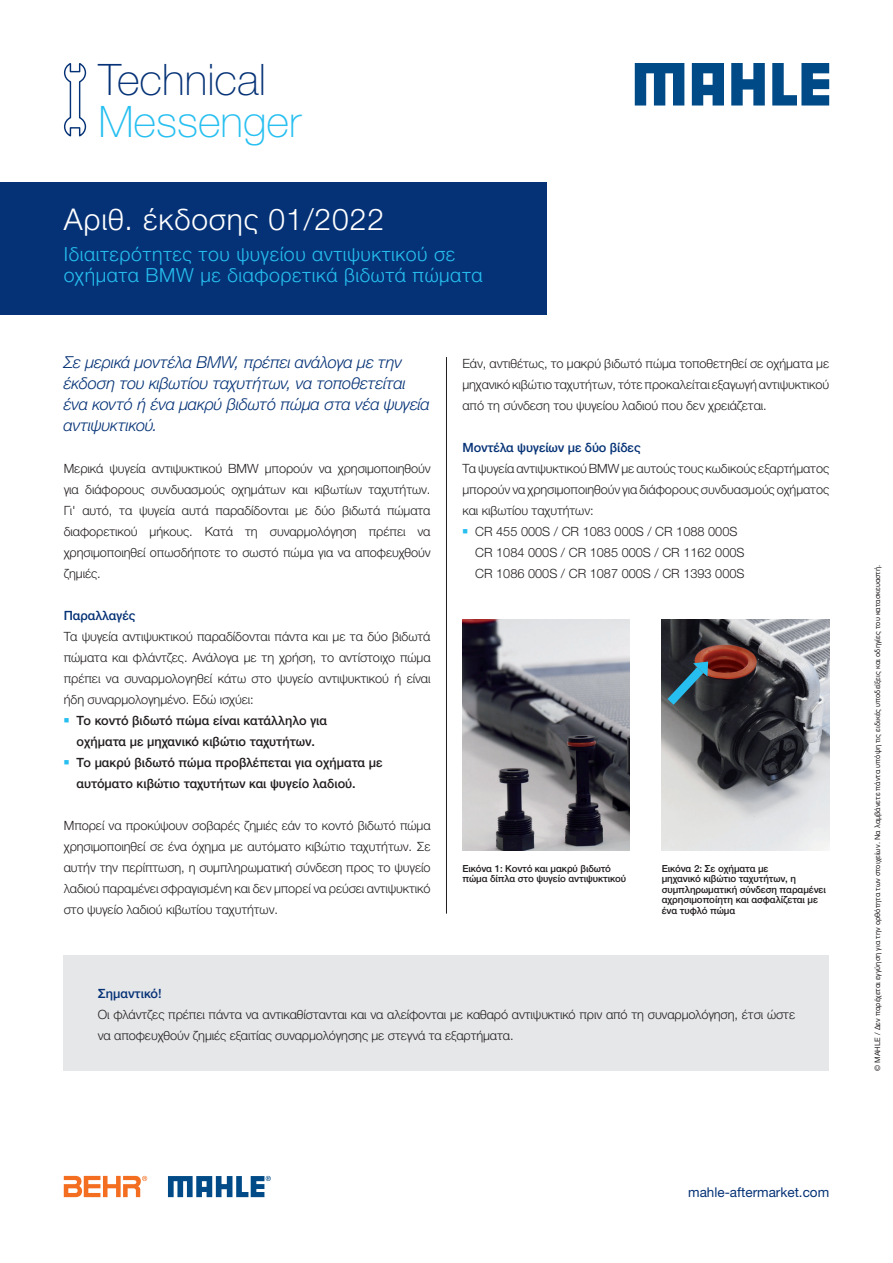
<style>
.page{position:relative;width:893px;height:1263px;background:#fff}
.page>*{position:absolute;margin:0;border:0;box-sizing:border-box;transform-origin:0 0}
.t1{font:100 43.5px "Helvetica Neue LT Pro";color:#053276}
.t2{font:100 43.5px "Helvetica Neue LT Pro";color:#26bff0}
.t3{font:300 30px "Helvetica Neue LTW1 G";letter-spacing:.03em;color:#fff}
.t4{font:300 19.5px/21px "Helvetica Neue LTW1 G";letter-spacing:.03em;color:#26bff0}
.t5{font:italic 300 16.5px/21px "Helvetica Neue LTW1 G";letter-spacing:-.01em;color:#053276}
.t6{font:13.5px "Helvetica Neue LT Pro";color:#053276}
.t7{font:300 12.75px/21px "Helvetica Neue LTW1 G";letter-spacing:-.005em;color:#231f20;text-align:justify}
.t8{font:500 12.75px/21px "Helvetica Neue LTW1 G";color:#231f20;text-align:center}
.t9{font:300 12.75px/21px "Helvetica Neue LT Pro";color:#231f20}
.t10{font:500 12.75px "Helvetica Neue LTW1 G";letter-spacing:-.005em;color:#053276}
.t11{font:500 9.75px/10.5px "Helvetica Neue LTW1 G";letter-spacing:-.01em;color:#231f20}
.t12{font:7.5px "Helvetica Neue LTW1 G";letter-spacing:.005em;color:#231f20}
.s1{font-family:"Helvetica Neue LT Pro"}
.s2{color:#26bff0}
</style>
<div class="page">
<svg style="left:64px;top:63px;width:23px;height:74px"></svg>
<div style="left:64px;top:956px;width:765px;height:115px;background:#e6e7e9"></div>
<hr style="left:446px;top:357px;width:1px;height:557px;background:#231f20">
<div style="left:0;top:183px;width:547px;height:132px;background:#053276"></div>
<svg style="left:168px;top:1176px;width:103px;height:21px"></svg>
<svg style="left:64px;top:1175px;width:83px;height:22px"></svg>
<img style="left:462px;top:620px;width:168px;height:230px">
<img style="left:662px;top:620px;width:167px;height:230px">
<svg style="left:667px;top:662px;width:41px;height:43px;background:#2e5868"></svg>
<svg style="left:635px;top:63px;width:49px;height:43px"></svg>
<svg style="left:731px;top:63px;width:34px;height:43px"></svg>
<svg style="left:772px;top:63px;width:57px;height:43px"></svg>
<svg style="left:692px;top:63px;width:32px;height:43px"></svg>
<h1 class="t1" style="left:98px;top:53px;width:169px">Technical</h1>
<h1 class="t2" style="left:98px;top:95px;width:204px">Messenger</h1>
<h2 class="t3" style="left:64px;top:201px;width:322px">Αριθ. έκδοσης <span class="s1">01/2022</span></h2>
<h3 class="t4" style="left:64px;top:244px;width:420px">Ιδιαιτερότητες του ψυγείου αντιψυκτικού σε οχήματα BMW με διαφορετικά βιδωτά πώματα</h3>
<p class="t5" style="left:64px;top:351px;width:367px">Σε μερικά μοντέλα ΒΜW, πρέπει ανάλογα με την έκδοση του κιβωτίου ταχυτήτων, να τοποθετείται ένα κοντό ή ένα μακρύ βιδωτό πώμα στα νέα ψυγεία αντιψυκτικού.</p>
<p class="t7" style="left:64px;top:457px;width:368px">Μερικά ψυγεία αντιψυκτικού BMW μπορούν να χρησιμοποιηθούν για διάφορους συνδυασμούς οχημάτων και κιβωτίων ταχυτήτων.<br>Γι' αυτό, τα ψυγεία αυτά παραδίδονται με δύο βιδωτά πώματα διαφορετικού μήκους. Κατά τη συναρμολόγηση πρέπει να χρησιμοποιηθεί οπωσδήποτε το σωστό πώμα για να αποφευχθούν ζημιές.</p>
<p class="t10" style="left:64px;top:607px;width:73px">Παραλλαγές</p>
<p class="t7" style="left:64px;top:625px;width:368px">Τα ψυγεία αντιψυκτικού παραδίδονται πάντα και με τα δύο βιδωτά πώματα και φλάντζες. Ανάλογα με τη χρήση, το αντίστοιχο πώμα πρέπει να συναρμολογηθεί κάτω στο ψυγείο αντιψυκτικού ή είναι ήδη συναρμολογημένο. Εδώ ισχύει:</p>
<p class="t8" style="left:64px;top:709px;width:265px"><span class="s2">■</span> Το κοντό βιδωτό πώμα είναι κατάλληλο για οχήματα με μηχανικό κιβώτιο ταχυτήτων.</p>
<p class="t8" style="left:77px;top:751px;width:307px;text-align:left;text-indent:-13px"><span class="s2">■</span> Το μακρύ βιδωτό πώμα προβλέπεται για οχήματα με αυτόματο κιβώτιο ταχυτήτων και ψυγείο λαδιού.</p>
<p class="t7" style="left:64px;top:814px;width:368px">Μπορεί να προκύψουν σοβαρές ζημιές εάν το κοντό βιδωτό πώμα χρησιμοποιηθεί σε ένα όχημα με αυτόματο κιβώτιο ταχυτήτων. Σε αυτήν την περίπτωση, η συμπληρωματική σύνδεση προς το ψυγείο λαδιού παραμένει σφραγισμένη και δεν μπορεί να ρεύσει αντιψυκτικό στο ψυγείο λαδιού κιβωτίου ταχυτήτων.</p>
<p class="t7" style="left:462px;top:352px;width:368px">Εάν, αντιθέτως, το μακρύ βιδωτό πώμα τοποθετηθεί σε οχήματα με μηχανικό κιβώτιο ταχυτήτων, τότε προκαλείται εξαγωγή αντιψυκτικού από τη σύνδεση του ψυγείου λαδιού που δεν χρειάζεται.</p>
<p class="t10" style="left:462px;top:439px;width:180px">Μοντέλα ψυγείων με δύο βίδες</p>
<p class="t7" style="left:462px;top:457px;width:368px">Τα ψυγεία αντιψυκτικού BMW με αυτούς τους κωδικούς εξαρτήματος μπορούν να χρησιμοποιηθούν για διάφορους συνδυασμούς οχήματος και κιβωτίου ταχυτήτων:</p>
<p class="t9" style="left:475px;top:520px;width:271px;text-indent:-13px"><span class="s2">■</span> CR 455 000S / CR 1083 000S / CR 1088 000S<br>CR 1084 000S / CR 1085 000S / CR 1162 000S<br>CR 1086 000S / CR 1087 000S / CR 1393 000S</p>
<p class="t11" style="left:462px;top:863px;width:165px">Εικόνα 1: Κοντό και μακρύ βιδωτό πώμα δίπλα στο ψυγείο αντιψυκτικού</p>
<p class="t11" style="left:662px;top:863px;width:166px">Εικόνα 2: Σε οχήματα με<br>μηχανικό κιβώτιο ταχυτήτων, η συμπληρωματική σύνδεση παραμένει αχρησιμοποίητη και ασφαλίζεται με ένα τυφλό πώμα</p>
<p class="t10" style="left:98px;top:985px;width:65px">Σημαντικό!</p>
<p class="t7" style="left:98px;top:1003px;width:699px">Οι φλάντζες πρέπει πάντα να αντικαθίστανται και να αλείφονται με καθαρό αντιψυκτικό πριν από τη συναρμολόγηση, έτσι ώστε να αποφευχθούν ζημιές εξαιτίας συναρμολόγησης με στεγνά τα εξαρτήματα.</p>
<p class="t12" style="left:873px;top:1071px;width:508px;rotate:-90deg">© MAHLE / Δεν παρέχεται εγγύηση για την ορθότητα των στοιχείων. Να λαμβάνετε πάντα υπόψη τις ειδικές υποδείξεις και οδηγίες του κατασκευαστή.</p>
<p class="t6" style="left:688px;top:1184px;width:143px">mahle-aftermarket.com</p>
</div>
